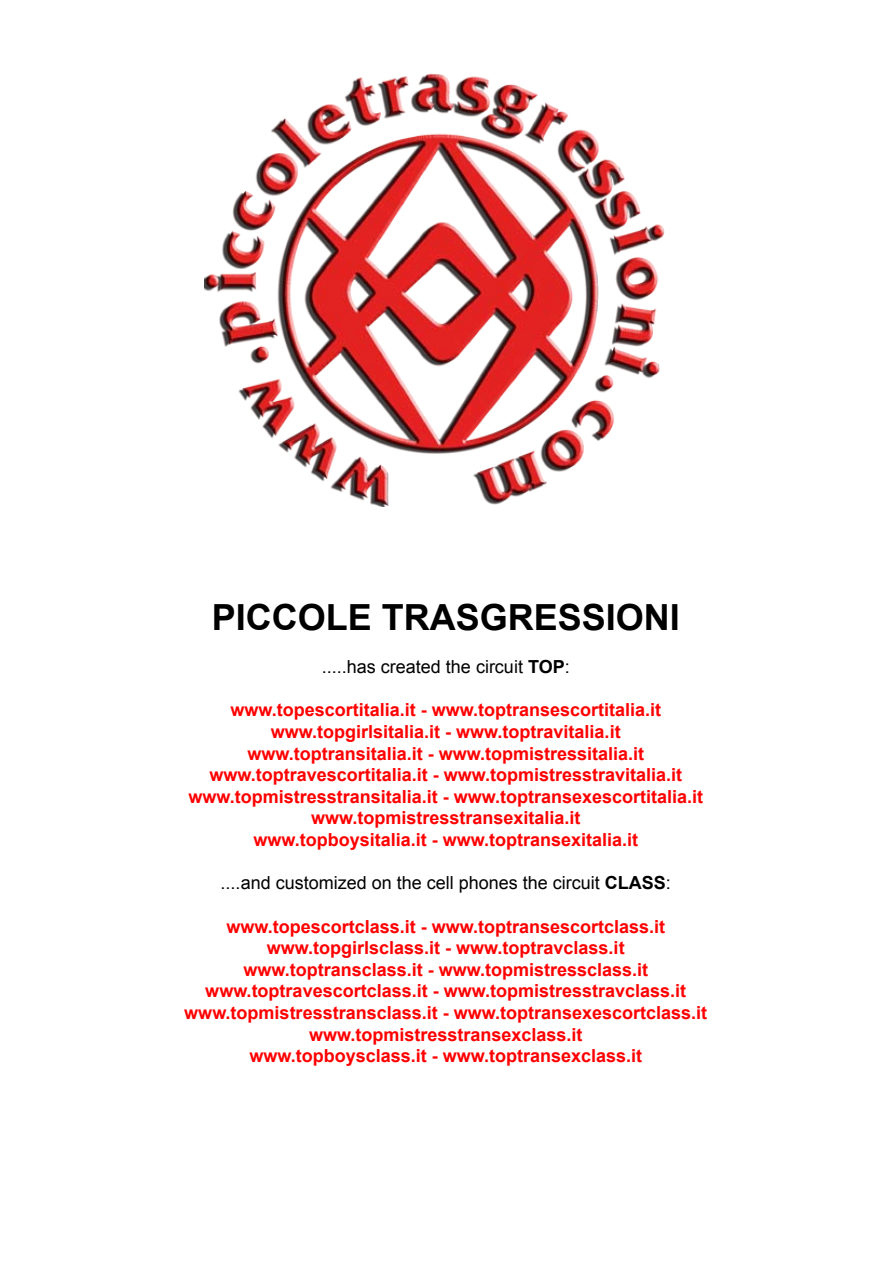
<style>
.page{position:relative;width:893px;height:1263px;background:#fff}
.page>*{position:absolute;margin:0;border:0;box-sizing:border-box;transform-origin:0 0}
.t1{font:700 36px "Arial";color:#000}
.t2{font:700 18px/21.6px "Arial";color:#f00;text-align:center}
.t3{font:18px "Arial";color:#000}
.s1{font-weight:700}
</style>
<div class="page">
<img style="left:204px;top:73px;width:461px;height:433px">
<h1 class="t1" style="left:212px;top:593px;width:470px">PICCOLE TRASGRESSIONI</h1>
<p class="t3" style="left:322px;top:655px;width:249px">.....has created the circuit <span class="s1">TOP</span>:</p>
<p class="t2" style="left:188px;top:700px;width:516px">www.topescortitalia.it - www.toptransescortitalia.it www.topgirlsitalia.it - www.toptravitalia.it www.toptransitalia.it - www.topmistressitalia.it www.toptravescortitalia.it - www.topmistresstravitalia.it www.topmistresstransitalia.it - www.toptransexescortitalia.it www.topmistresstransexitalia.it<br>www.topboysitalia.it - www.toptransexitalia.it</p>
<p class="t3" style="left:221px;top:871px;width:452px">....and customized on the cell phones the circuit <span class="s1">CLASS</span>:</p>
<p class="t2" style="left:184px;top:916px;width:524px">www.topescortclass.it - www.toptransescortclass.it www.topgirlsclass.it - www.toptravclass.it www.toptransclass.it - www.topmistressclass.it www.toptravescortclass.it - www.topmistresstravclass.it www.topmistresstransclass.it - www.toptransexescortclass.it www.topmistresstransexclass.it<br>www.topboysclass.it - www.toptransexclass.it</p>
</div>
